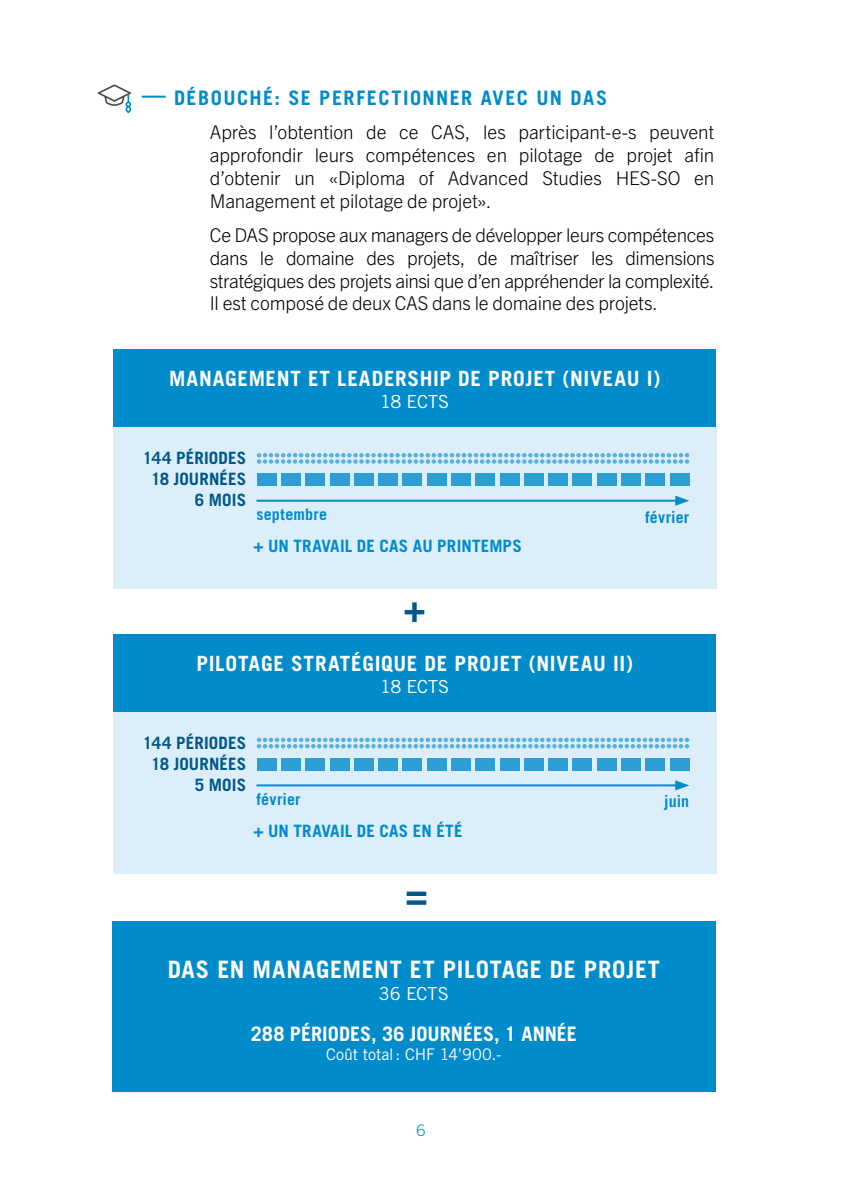
<style>
.page{position:relative;width:842px;height:1191px;background:#fff}
.page>*{position:absolute;margin:0;border:0;box-sizing:border-box;transform-origin:0 0}
.texte{font:700 36px "Trade Gothic LT Std";color:#005889}
.texte-2{font:700 24px "Trade Gothic LT Std";letter-spacing:.03em;color:#fff}
.texte-3{font:700 21px "Trade Gothic LT Std";letter-spacing:.035em;color:#fff}
.Sous_titre{font:700 20px "Trade Gothic LT Std";letter-spacing:.075em;color:#008bcb}
.texte-4{font:700 20px "Trade Gothic LT Std";color:#fff}
.texte-5{font:300 19px/22.8px "Trade Gothic Next LT Pro";letter-spacing:-.01em;color:#000;text-align:justify}
.texte-6{font:18px "Trade Gothic LT Std";letter-spacing:-.005em;color:#fff}
.texte-7{font:700 17px "Trade Gothic LT Std";letter-spacing:.005em;color:#005889}
.texte-8{font:700 17px "Trade Gothic LT Std";letter-spacing:.01em;color:#008bcb}
.texte-9{font:700 16px "Trade Gothic LT Std";letter-spacing:.015em;color:#008bcb}
.texte-10{font:16px "Trade Gothic LT Std";letter-spacing:-.005em;color:#fff}
.t1{font:300 16px "Trade Gothic LT Std";color:#008bcb}
</style>
<div class="page">
<hr style="left:841px;top:0;width:1px;height:1191px;background:#008bcb">
<hr style="left:142px;top:96px;width:24px;height:2px;background:#008bcb">
<svg style="left:98px;top:84px;width:33px;height:29px"></svg>
<div style="left:112px;top:921px;width:604px;height:170px;background:#008bcb"></div>
<div style="left:114px;top:349px;width:602px;height:78px;background:#008bcb"></div>
<div style="left:113px;top:427px;width:604px;height:162px;background:#dceefa"></div>
<hr style="left:257px;top:500px;width:421px;height:2px;background:#008bcb">
<svg style="left:675px;top:495px;width:14px;height:11px"></svg>
<svg style="left:257px;top:453px;width:432px;height:11px"></svg>
<div style="left:451px;top:473px;width:20px;height:12px;background:#2c9ed4"></div>
<div style="left:354px;top:473px;width:20px;height:12px;background:#2c9ed4"></div>
<div style="left:548px;top:473px;width:20px;height:12px;background:#2c9ed4"></div>
<div style="left:305px;top:473px;width:20px;height:12px;background:#2c9ed4"></div>
<div style="left:500px;top:473px;width:19px;height:12px;background:#2c9ed4"></div>
<div style="left:402px;top:473px;width:20px;height:12px;background:#2c9ed4"></div>
<div style="left:597px;top:473px;width:20px;height:12px;background:#2c9ed4"></div>
<div style="left:645px;top:473px;width:20px;height:12px;background:#2c9ed4"></div>
<div style="left:281px;top:473px;width:20px;height:12px;background:#2c9ed4"></div>
<div style="left:257px;top:473px;width:20px;height:12px;background:#2c9ed4"></div>
<div style="left:475px;top:473px;width:20px;height:12px;background:#2c9ed4"></div>
<div style="left:378px;top:473px;width:20px;height:12px;background:#2c9ed4"></div>
<div style="left:572px;top:473px;width:20px;height:12px;background:#2c9ed4"></div>
<div style="left:330px;top:473px;width:19px;height:12px;background:#2c9ed4"></div>
<div style="left:524px;top:473px;width:20px;height:12px;background:#2c9ed4"></div>
<div style="left:427px;top:473px;width:20px;height:12px;background:#2c9ed4"></div>
<div style="left:621px;top:473px;width:20px;height:12px;background:#2c9ed4"></div>
<div style="left:669px;top:473px;width:20px;height:12px;background:#2c9ed4"></div>
<div style="left:114px;top:634px;width:602px;height:78px;background:#008bcb"></div>
<div style="left:113px;top:712px;width:604px;height:161px;background:#dceefa"></div>
<hr style="left:257px;top:784px;width:421px;height:2px;background:#008bcb">
<svg style="left:675px;top:780px;width:14px;height:10px"></svg>
<svg style="left:257px;top:737px;width:432px;height:11px"></svg>
<div style="left:451px;top:758px;width:20px;height:12px;background:#2c9ed4"></div>
<div style="left:354px;top:758px;width:20px;height:12px;background:#2c9ed4"></div>
<div style="left:548px;top:758px;width:20px;height:12px;background:#2c9ed4"></div>
<div style="left:305px;top:758px;width:20px;height:12px;background:#2c9ed4"></div>
<div style="left:500px;top:758px;width:19px;height:12px;background:#2c9ed4"></div>
<div style="left:402px;top:758px;width:20px;height:12px;background:#2c9ed4"></div>
<div style="left:597px;top:758px;width:20px;height:12px;background:#2c9ed4"></div>
<div style="left:645px;top:758px;width:20px;height:12px;background:#2c9ed4"></div>
<div style="left:281px;top:758px;width:20px;height:12px;background:#2c9ed4"></div>
<div style="left:257px;top:758px;width:20px;height:12px;background:#2c9ed4"></div>
<div style="left:475px;top:758px;width:20px;height:12px;background:#2c9ed4"></div>
<div style="left:378px;top:758px;width:20px;height:12px;background:#2c9ed4"></div>
<div style="left:572px;top:758px;width:20px;height:12px;background:#2c9ed4"></div>
<div style="left:330px;top:758px;width:19px;height:12px;background:#2c9ed4"></div>
<div style="left:524px;top:758px;width:20px;height:12px;background:#2c9ed4"></div>
<div style="left:427px;top:758px;width:20px;height:12px;background:#2c9ed4"></div>
<div style="left:621px;top:758px;width:20px;height:12px;background:#2c9ed4"></div>
<div style="left:669px;top:758px;width:20px;height:12px;background:#2c9ed4"></div>
<p class="Sous_titre" style="left:174px;top:86px;width:435px">DÉBOUCHÉ: SE PERFECTIONNER AVEC UN DAS</p>
<p class="texte-5" style="left:210px;top:120px;width:506px">Après l’obtention de ce CAS, les participant-e-s peuvent approfondir leurs compétences en pilotage de projet afin d’obtenir un «Diploma of Advanced Studies HES-SO en Management et pilotage de projet».</p>
<p class="texte-5" style="left:210px;top:222px;width:506px">Ce DAS propose aux managers de développer leurs compétences dans le domaine des projets, de maîtriser les dimensions stratégiques des projets ainsi que d’en appréhender la complexité.<br>Il est composé de deux CAS dans le domaine des projets.</p>
<p class="texte-3" style="left:169px;top:366px;width:493px">MANAGEMENT ET LEADERSHIP DE PROJET (NIVEAU I)</p>
<p class="texte-6" style="left:380px;top:390px;width:71px">18 ECTS</p>
<p class="texte-7" style="left:143px;top:447px;width:105px">144 PÉRIODES</p>
<p class="texte-7" style="left:151px;top:469px;width:97px">18 JOURNÉES</p>
<p class="texte-7" style="left:195px;top:490px;width:53px">6 MOIS</p>
<p class="texte-9" style="left:256px;top:504px;width:72px">septembre</p>
<p class="texte-9" style="left:645px;top:507px;width:46px">février</p>
<p class="texte-8" style="left:253px;top:535px;width:270px">+ UN TRAVAIL DE CAS AU PRINTEMPS</p>
<p class="texte" style="left:404px;top:587px;width:23px">+</p>
<p class="texte-3" style="left:196px;top:650px;width:438px">PILOTAGE STRATÉGIQUE DE PROJET (NIVEAU II)</p>
<p class="texte-6" style="left:380px;top:675px;width:71px">18 ECTS</p>
<p class="texte-7" style="left:143px;top:732px;width:105px">144 PÉRIODES</p>
<p class="texte-7" style="left:151px;top:753px;width:97px">18 JOURNÉES</p>
<p class="texte-7" style="left:195px;top:774px;width:53px">5 MOIS</p>
<p class="texte-9" style="left:256px;top:789px;width:46px">février</p>
<p class="texte-9" style="left:664px;top:792px;width:27px">juin</p>
<p class="texte-8" style="left:253px;top:820px;width:211px">+ UN TRAVAIL DE CAS EN ÉTÉ</p>
<p class="texte" style="left:406px;top:872px;width:23px">=</p>
<p class="texte-2" style="left:168px;top:954px;width:494px">DAS EN MANAGEMENT ET PILOTAGE DE PROJET</p>
<p class="texte-6" style="left:379px;top:982px;width:71px">36 ECTS</p>
<p class="texte-4" style="left:251px;top:1021px;width:328px">288 PÉRIODES, 36 JOURNÉES, 1 ANNÉE</p>
<p class="texte-10" style="left:326px;top:1044px;width:177px">Coût total: CHF 14’900.-</p>
<p class="t1" style="left:416px;top:1120px;width:10px">6</p>
</div>
